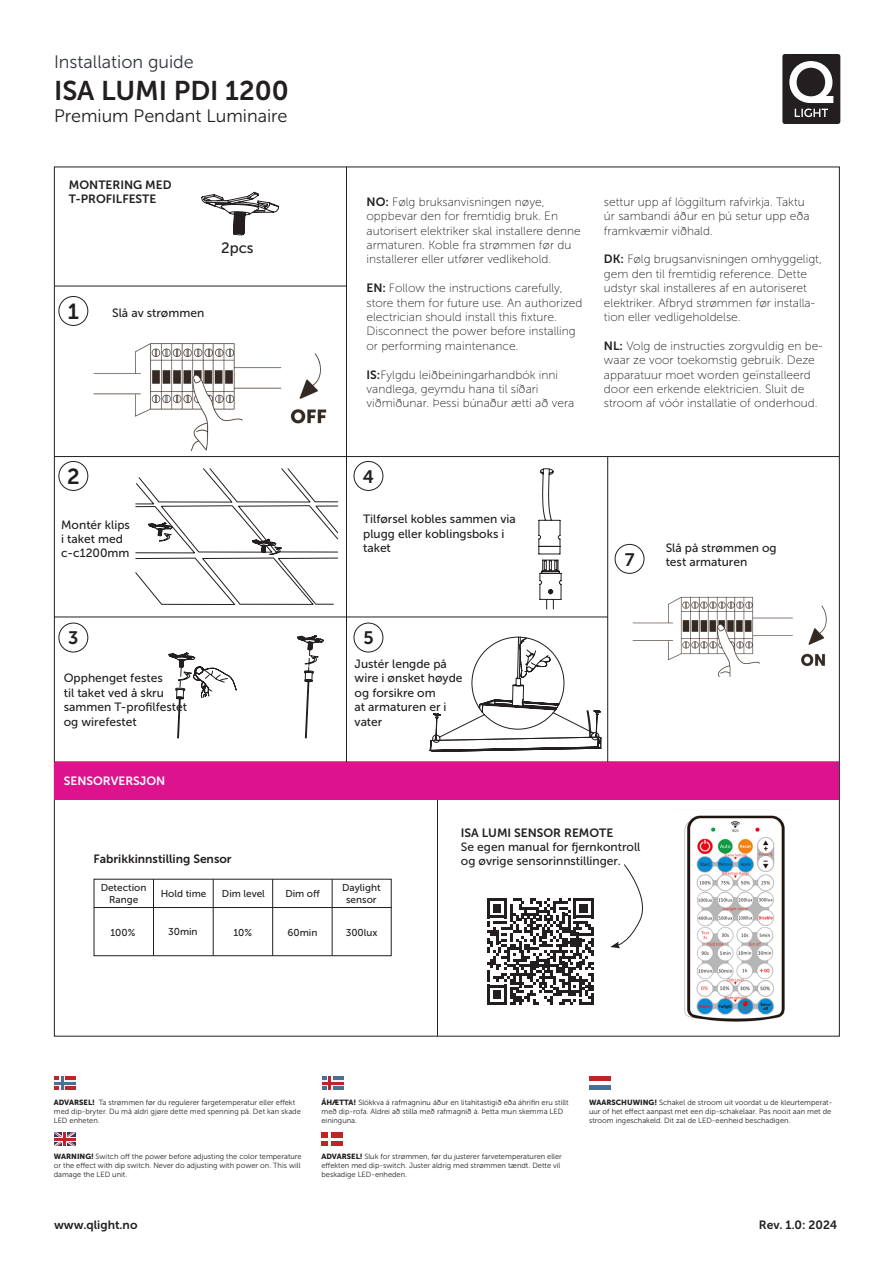
<style>
.page{position:relative;width:893px;height:1263px;background:#fff}
.page>*{position:absolute;margin:0;border:0;box-sizing:border-box;transform-origin:0 0}
.t1{font:27px "Museo Sans 700";color:#231f20}
.t2{font:21.75px "Museo Sans 700";color:#231f20}
.t3{font:18px "Museo Sans 300";color:#231f20}
.t4{font:18px "Museo Sans 300";color:#323640}
.t5{font:18px "Museo Sans 700";color:#231f20}
.t6{font:15px "Museo Sans 500";color:#231f20}
.t7{font:12px/14.4px "Museo Sans 100";color:#231f20}
.t8{font:12px/14.4px "Museo Sans 500";color:#231f20}
.t9{font:12px/14.4px "Museo Sans 700";color:#231f20}
.t10{font:12px "Museo Sans 700";color:#fff}
.t11{font:10.05px/12px "Museo Sans 500";color:#231f20;text-align:center}
.t12{font:7.5px/9px "Museo Sans 300";color:#231f20}
.s1{font-family:"Museo Sans 700"}
.s2{font-family:"Museo Sans 900"}
</style>
<div class="page">
<svg style="left:782px;top:54px;width:58px;height:70px"></svg>
<svg style="left:201px;top:192px;width:78px;height:43px"></svg>
<hr style="left:54px;top:456px;width:785px;height:1px;background:#231f20">
<hr style="left:346px;top:167px;width:1px;height:596px;background:#231f20">
<hr style="left:607px;top:457px;width:1px;height:306px;background:#231f20">
<hr style="left:54px;top:286px;width:292px;height:1px;background:#231f20">
<hr style="left:54px;top:617px;width:554px;height:1px;background:#231f20">
<hr style="left:54px;top:761px;width:785px;height:2px;background:#231f20">
<hr style="left:437px;top:763px;width:1px;height:273px;background:#231f20">
<svg style="left:135px;top:468px;width:203px;height:137px"></svg>
<svg style="left:169px;top:635px;width:155px;height:103px"></svg>
<svg style="left:538px;top:468px;width:23px;height:141px"></svg>
<svg style="left:430px;top:637px;width:171px;height:115px"></svg>
<img style="left:93px;top:343px;width:234px;height:107px">
<img style="left:632px;top:596px;width:195px;height:81px">
<div style="left:59px;top:296px;width:29px;height:30px;border:1px solid #231f20;border-radius:50%"></div>
<div style="left:59px;top:461px;width:29px;height:30px;border:1px solid #231f20;border-radius:50%"></div>
<div style="left:59px;top:623px;width:29px;height:29px;border:1px solid #231f20;border-radius:50%"></div>
<div style="left:354px;top:461px;width:29px;height:30px;border:1px solid #231f20;border-radius:50%"></div>
<div style="left:354px;top:623px;width:29px;height:29px;border:1px solid #231f20;border-radius:50%"></div>
<div style="left:615px;top:544px;width:29px;height:29px;border:1px solid #231f20;border-radius:50%"></div>
<svg style="left:487px;top:898px;width:106px;height:107px"></svg>
<svg style="left:610px;top:864px;width:33px;height:84px"></svg>
<div style="left:94px;top:879px;width:298px;height:77px;border:1px solid #231f20"></div>
<hr style="left:153px;top:879px;width:1px;height:76px;background:#231f20">
<hr style="left:332px;top:879px;width:1px;height:76px;background:#231f20">
<hr style="left:213px;top:879px;width:1px;height:77px;background:#231f20">
<hr style="left:272px;top:879px;width:1px;height:76px;background:#231f20">
<hr style="left:94px;top:907px;width:298px;height:1px;background:#231f20">
<img style="left:684px;top:815px;width:101px;height:207px">
<div style="left:55px;top:762px;width:784px;height:37px;background:#dd128d"></div>
<div style="left:54px;top:1076px;width:21px;height:14px;background:#bc2626"></div>
<svg style="left:54px;top:1080px;width:21px;height:6px"></svg>
<svg style="left:59px;top:1076px;width:6px;height:14px"></svg>
<hr style="left:54px;top:1082px;width:21px;height:2px;background:#4a7093">
<svg style="left:61px;top:1076px;width:2px;height:14px"></svg>
<svg style="left:54px;top:1132px;width:21px;height:14px"></svg>
<div style="left:322px;top:1076px;width:21px;height:14px;background:#4a7093"></div>
<svg style="left:322px;top:1080px;width:21px;height:6px"></svg>
<svg style="left:327px;top:1076px;width:6px;height:14px"></svg>
<hr style="left:322px;top:1082px;width:21px;height:2px;background:#bc2626">
<svg style="left:329px;top:1076px;width:2px;height:14px"></svg>
<svg style="left:321px;top:1132px;width:22px;height:14px"></svg>
<hr style="left:321px;top:1138px;width:22px;height:2px;background:#fff">
<svg style="left:329px;top:1132px;width:2px;height:14px"></svg>
<div style="left:589px;top:1076px;width:22px;height:5px;background:#bc2626"></div>
<div style="left:589px;top:1085px;width:22px;height:5px;background:#4a7093"></div>
<p class="t4" style="left:54px;top:52px;width:141px">Installation guide</p>
<p class="t1" style="left:54px;top:76px;width:236px">ISA LUMI PDI 1200</p>
<p class="t3" style="left:54px;top:106px;width:235px">Premium Pendant Luminaire</p>
<p class="t9" style="left:69px;top:177px;width:104px">MONTERING MED<br>T-PROFILFESTE</p>
<p class="t6" style="left:221px;top:239px;width:34px">2pcs</p>
<p class="t2" style="left:68px;top:299px;width:13px">1</p>
<p class="t8" style="left:112px;top:306px;width:94px">Slå av strømmen</p>
<p class="t2" style="left:67px;top:464px;width:14px">2</p>
<p class="t8" style="left:61px;top:517px;width:70px">Montér klips i taket med c-c1200mm</p>
<p class="t7" style="left:367px;top:195px;width:216px"><span class="s1">NO:</span> Følg bruksanvisningen nøye, oppbevar den for fremtidig bruk. En autorisert elektriker skal installere denne armaturen. Koble fra strømmen før du installerer eller utfører vedlikehold.</p>
<p class="t7" style="left:367px;top:281px;width:217px"><span class="s1">EN:</span> Follow the instructions carefully, store them for future use. An authorized electrician should install this fixture.<br>Disconnect the power before installing or performing maintenance.</p>
<p class="t7" style="left:367px;top:367px;width:209px"><span class="s1">IS:</span>Fylgdu leiðbeiningarhandbók inni vandlega, geymdu hana til síðari viðmiðunar. Þessi búnaður ætti að vera</p>
<p class="t7" style="left:604px;top:195px;width:207px">settur upp af löggiltum rafvirkja. Taktu úr sambandi áður en þú setur upp eða framkvæmir viðhald.</p>
<p class="t7" style="left:604px;top:252px;width:219px"><span class="s1">DK:</span> Følg brugsanvisningen omhyggeligt, gem den til fremtidig reference. Dette udstyr skal installeres af en autoriseret elektriker. Afbryd strømmen før installa&shy;tion eller vedligeholdelse.</p>
<p class="t7" style="left:604px;top:339px;width:220px"><span class="s1">NL:</span> Volg de instructies zorgvuldig en be&shy;waar ze voor toekomstig gebruik. Deze apparatuur moet worden geïnstalleerd door een erkende elektricien. Sluit de stroom af vóór installatie of onderhoud.</p>
<p class="t5" style="left:363px;top:466px;width:13px">4</p>
<p class="t8" style="left:363px;top:512px;width:154px">Tilførsel kobles sammen via plugg eller koblingsboks i taket</p>
<p class="t5" style="left:625px;top:549px;width:11px">7</p>
<p class="t8" style="left:666px;top:541px;width:112px">Slå på strømmen og test armaturen</p>
<p class="t5" style="left:68px;top:628px;width:12px">3</p>
<p class="t8" style="left:64px;top:671px;width:125px">Opphenget festes<br>til taket ved å skru sammen T-profilfestet og wirefestet</p>
<p class="t10" style="left:64px;top:774px;width:103px">SENSORVERSJON</p>
<p class="t9" style="left:94px;top:852px;width:140px">Fabrikkinnstilling Sensor</p>
<p class="t11" style="left:101px;top:882px;width:47px">Detection<br>Range</p>
<p class="t11" style="left:110px;top:926px;width:26px">100%</p>
<p class="t11" style="left:161px;top:887px;width:47px">Hold time</p>
<p class="t11" style="left:168px;top:926px;width:31px">30min</p>
<p class="t11" style="left:222px;top:888px;width:44px">Dim level</p>
<p class="t11" style="left:233px;top:926px;width:20px">10%</p>
<p class="t11" style="left:285px;top:888px;width:36px">Dim off</p>
<p class="t11" style="left:288px;top:927px;width:31px">60min</p>
<p class="t5" style="left:363px;top:628px;width:12px">5</p>
<p class="t8" style="left:355px;top:657px;width:109px">Justér lengde på wire i ønsket høyde og forsikre om<br>at armaturen er i vater</p>
<p class="t11" style="left:342px;top:882px;width:40px">Daylight sensor</p>
<p class="t11" style="left:346px;top:926px;width:33px">300lux</p>
<p class="t9" style="left:461px;top:825px;width:154px">ISA LUMI SENSOR REMOTE</p>
<p class="t8" style="left:461px;top:840px;width:181px">Se egen manual for fjernkontroll og øvrige sensorinnstillinger.</p>
<p class="t12" style="left:54px;top:1098px;width:249px"><span class="s2">ADVARSEL!</span> Ta strømmen før du regulerer fargetemperatur eller effekt med dip-bryter. Du må aldri gjøre dette med spenning på. Det kan skade<br>LED enheten.</p>
<p class="t12" style="left:54px;top:1152px;width:249px"><span class="s2">WARNING!</span> Switch off the power before adjusting the color temperature or the effect with dip switch. Never do adjusting with power on. This will damage the LED unit.</p>
<p class="t12" style="left:321px;top:1098px;width:249px"><span class="s2">ÁHÆTTA!</span> Slökkva á rafmagninu áður en litahitastigið eða áhrifin eru stillt með dip-rofa. Aldrei að stilla með rafmagnið á. Þetta mun skemma LED eininguna.</p>
<p class="t12" style="left:321px;top:1152px;width:242px"><span class="s2">ADVARSEL!</span> Sluk for strømmen, før du justerer farvetemperaturen eller effekten med dip-switch. Juster aldrig med strømmen tændt. Dette vil beskadige LED-enheden.</p>
<p class="t12" style="left:589px;top:1098px;width:245px"><span class="s2">WAARSCHUWING!</span> Schakel de stroom uit voordat u de kleurtemperat&shy;uur of het effect aanpast met een dip-schakelaar. Pas nooit aan met de stroom ingeschakeld. Dit zal de LED-eenheid beschadigen.</p>
<p class="t9" style="left:54px;top:1218px;width:85px">www.qlight.no</p>
<p class="t9" style="left:759px;top:1218px;width:80px">Rev. 1.0: 2024</p>
</div>
